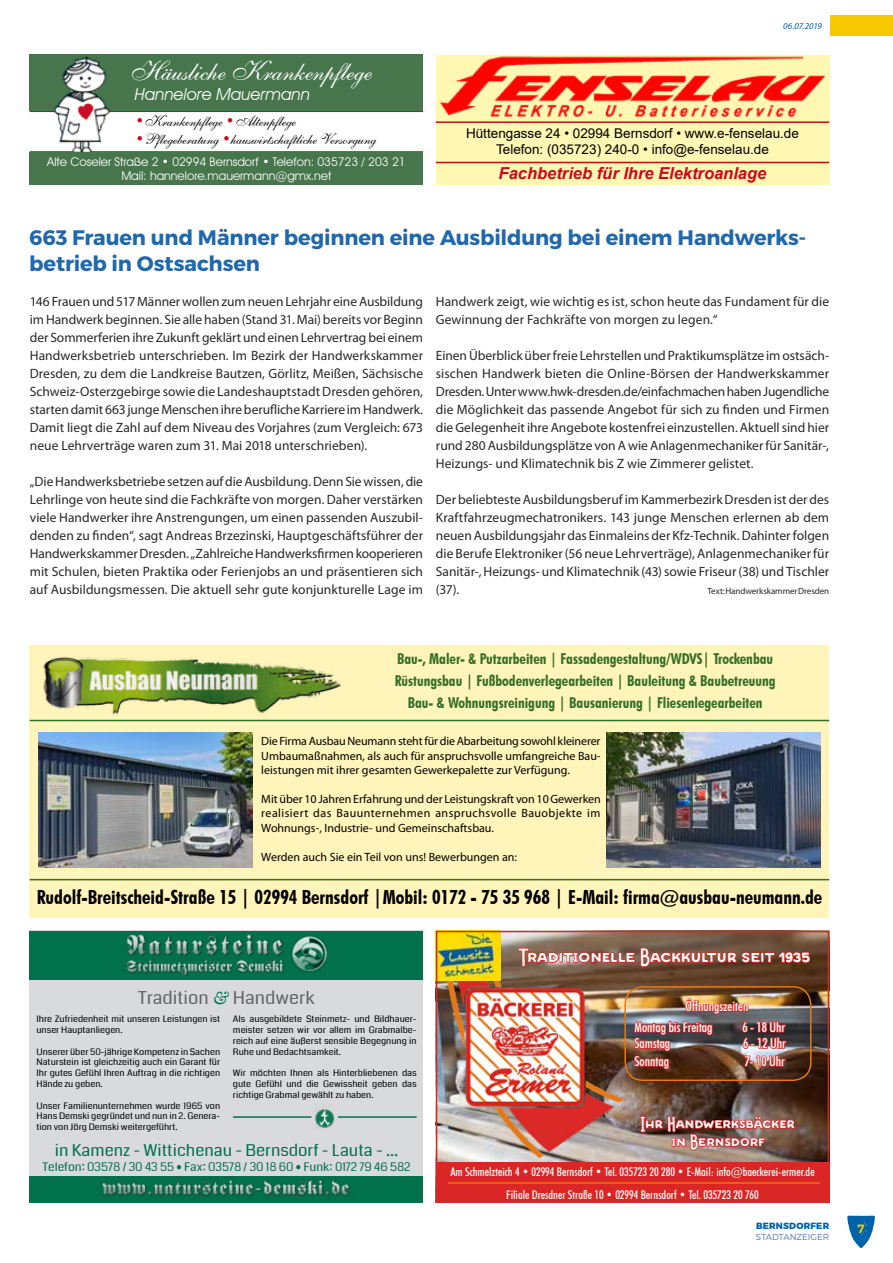
<style>
.page{position:relative;width:893px;height:1263px;background:#fff}
.page>*{position:absolute;margin:0;border:0;box-sizing:border-box;transform-origin:0 0}
.t1{font:27px "English 111 Vivace BT";color:#fff}
.t2{font:700 21px/25.2px "Montserrat";letter-spacing:-.01em;color:#2068ad}
.t3{font:700 condensed 19.5px "Futura BT";color:#000}
.t4{font:18px "Desiderata";color:#fff}
.t5{font:18px "Coda";color:#646567}
.t6{font:16.5px "Coda";color:#01724c}
.t7{font:italic 700 16.5px "Arial";color:#cd071e}
.t8{font:italic 16.5px "Avant Garde IT Cby BT";color:#fff}
.t9{font:700 condensed 15px/22.2px "Futura BT";color:#336f28;text-align:center}
.t10{font:15px "English 111 Vivace BT";color:#000}
.t11{font:15px/18px "Desiderata";color:#fff;text-align:center}
.t12{font:13.5px/18px "Myriad Pro";color:#282829;text-align:justify}
.t13{font:13.5px/16.2px "Arial";color:#000;text-align:center}
.t14{font:500 condensed 13.5px/20.4px "Futura BT";color:#fff}
.t15{font:12px/14.4px "Myriad Pro";color:#000;text-align:justify}
.t16{font:500 condensed 12px/23px "Futura BT";color:#fff;text-align:center}
.t17{font:12px/14.4px "Avant Garde IT Cby BT";color:#fff;text-align:center}
.t18{font:12px "Coda";color:#01724c}
.t19{font:600 12px "Montserrat";color:#f6cb00}
.t20{font:9px/10.8px "Coda";color:#000;text-align:justify}
.t21{font:9px "Myriad Pro";letter-spacing:-.01em;color:#282829}
.t22{font:800 9px "Montserrat";letter-spacing:.025em;color:#0062a9}
.t23{font:italic 9px "Myriad Pro";letter-spacing:-.015em;color:#0062a9}
.t24{font:300 8.7px "Montserrat";color:#527cb9}
.s1{color:#cd071e}
.s2{font-family:"Baskerville Becker";font-style:italic;color:#01724c}
</style>
<div class="page">
<svg style="left:847px;top:1215px;width:28px;height:33px"></svg>
<div style="left:830px;top:15px;width:63px;height:21px;background:#f6c900"></div>
<div style="left:30px;top:645px;width:799px;height:273px;background:#fff4b9"></div>
<img style="left:43px;top:656px;width:298px;height:59px">
<hr style="left:30px;top:720px;width:799px;height:1px;background:#336f28">
<hr style="left:30px;top:879px;width:799px;height:1px;background:#336f28">
<img style="left:39px;top:732px;width:214px;height:135px">
<img style="left:607px;top:732px;width:214px;height:135px">
<div style="left:436px;top:55px;width:393px;height:129px;background:#fff7b2"></div>
<img style="left:440px;top:56px;width:386px;height:61px">
<hr style="left:436px;top:121px;width:393px;height:2px;background:#cd071e">
<hr style="left:436px;top:162px;width:393px;height:1px;background:#cd071e">
<hr style="left:30px;top:111px;width:393px;height:1px;background:#cd071e">
<hr style="left:30px;top:151px;width:393px;height:2px;background:#cd071e">
<div style="left:30px;top:55px;width:393px;height:56px;background:#47764d"></div>
<div style="left:30px;top:152px;width:393px;height:32px;background:#47764d"></div>
<img style="left:48px;top:56px;width:63px;height:96px">
<div style="left:30px;top:931px;width:393px;height:272px;background:#d9dadb"></div>
<div style="left:30px;top:931px;width:393px;height:49px;background:#01724c"></div>
<div style="left:30px;top:1176px;width:393px;height:27px;background:#01724c"></div>
<img style="left:102px;top:1177px;width:248px;height:19px">
<img style="left:126px;top:934px;width:202px;height:43px">
<img style="left:315px;top:1109px;width:19px;height:20px">
<hr style="left:233px;top:1116px;width:78px;height:2px;background:#01724c">
<hr style="left:338px;top:1116px;width:79px;height:2px;background:#01724c">
<img style="left:439px;top:934px;width:387px;height:228px">
<img style="left:439px;top:936px;width:185px;height:222px">
<img style="left:439px;top:934px;width:62px;height:47px">
<div style="left:436px;top:1162px;width:393px;height:41px;background:#da2726"></div>
<hr style="left:448px;top:1182px;width:372px;height:2px;background:#e77815">
<div style="left:436px;top:931px;width:393px;height:272px;border:2px solid #da2726"></div>
<img style="left:517px;top:931px;width:294px;height:139px">
<div style="left:624px;top:986px;width:187px;height:95px;border:2px solid #e77815;border-radius:18px"></div>
<img style="left:621px;top:1089px;width:175px;height:73px">
<h1 class="t1" style="left:129px;top:54px;width:244px">Häusliche Krankenpflege</h1>
<p class="t8" style="left:135px;top:84px;width:177px">Hannelore Mauermann</p>
<p class="t10" style="left:135px;top:112px;width:162px"><span class="s1">•</span>Krankenpflege <span class="s1">•</span>Altenpflege</p>
<p class="t10" style="left:135px;top:130px;width:242px"><span class="s1">•</span>Pflegeberatung <span class="s1">•</span>hauswirtschaftliche Versorgung</p>
<p class="t17" style="left:47px;top:154px;width:360px">Alte Coseler Straße 2 • 02994 Bernsdorf • Telefon: 035723 / 203 21<br>Mail: hannelore.mauermann@gmx.net</p>
<p class="t23" style="left:783px;top:20px;width:40px">06.07.2019</p>
<p class="t13" style="left:466px;top:125px;width:334px">Hüttengasse 24 • 02994 Bernsdorf • www.e-fenselau.de<br>Telefon: (035723) 240-0 • info@e-fenselau.de</p>
<p class="t7" style="left:499px;top:162px;width:269px">Fachbetrieb für Ihre Elektroanlage</p>
<h2 class="t2" style="left:29px;top:226px;width:779px">663 Frauen und Männer beginnen eine Ausbildung bei einem Handwerks&shy;betrieb in Ostsachsen</h2>
<p class="t12" style="left:30px;top:292px;width:395px">146 Frauen und 517 Männer wollen zum neuen Lehrjahr eine Ausbildung im Handwerk beginnen. Sie alle haben (Stand 31. Mai) bereits vor Beginn der Sommerferien ihre Zukunft geklärt und einen Lehrvertrag bei einem Handwerksbetrieb unterschrieben. Im Bezirk der Handwerkskammer Dresden, zu dem die Landkreise Bautzen, Görlitz, Meißen, Sächsische Schweiz-Osterzgebirge sowie die Landeshauptstadt Dresden gehören, starten damit 663 junge Menschen ihre berufliche Karriere im Handwerk.<br>Damit liegt die Zahl auf dem Niveau des Vorjahres (zum Vergleich: 673 neue Lehrverträge waren zum 31. Mai 2018 unterschrieben).</p>
<p class="t12" style="left:30px;top:472px;width:395px">„Die Handwerksbetriebe setzen auf die Ausbildung. Denn Sie wissen, die Lehrlinge von heute sind die Fachkräfte von morgen. Daher verstärken viele Handwerker ihre Anstrengungen, um einen passenden Auszubil&shy;denden zu finden“, sagt Andreas Brzezinski, Hauptgeschäftsführer der Handwerkskammer Dresden. „Zahlreiche Handwerksfirmen kooperieren mit Schulen, bieten Praktika oder Ferienjobs an und präsentieren sich auf Ausbildungsmessen. Die aktuell sehr gute konjunkturelle Lage im</p>
<p class="t12" style="left:436px;top:292px;width:395px">Handwerk zeigt, wie wichtig es ist, schon heute das Fundament für die<br>Gewinnung der Fachkräfte von morgen zu legen.“</p>
<p class="t12" style="left:436px;top:346px;width:395px">Einen Überblick über freie Lehrstellen und Praktikumsplätze im ostsäch&shy;sischen Handwerk bieten die Online-Börsen der Handwerkskammer Dresden. Unter www.hwk-dresden.de/einfachmachen haben Jugendliche die Möglichkeit das passende Angebot für sich zu finden und Firmen die Gelegenheit ihre Angebote kostenfrei einzustellen. Aktuell sind hier rund 280 Ausbildungsplätze von A wie Anlagenmechaniker für Sanitär-, Heizungs- und Klimatechnik bis Z wie Zimmerer gelistet.</p>
<p class="t12" style="left:436px;top:490px;width:395px">Der beliebteste Ausbildungsberuf im Kammerbezirk Dresden ist der des Kraftfahrzeugmechatronikers. 143 junge Menschen erlernen ab dem neuen Ausbildungsjahr das Einmaleins der Kfz-Technik. Dahinter folgen die Berufe Elektroniker (56 neue Lehrverträge), Anlagenmechaniker für Sanitär-, Heizungs- und Klimatechnik (43) sowie Friseur (38) und Tischler (37).</p>
<p class="t21" style="left:707px;top:585px;width:123px">Text: Handwerkskammer Dresden</p>
<p class="t9" style="left:395px;top:647px;width:382px">Bau-, Maler- &amp; Putzarbeiten | Fassadengestaltung/WDVS| Trockenbau<br>Rüstungsbau | Fußbodenverlegearbeiten | Bauleitung &amp; Baubetreuung<br>Bau- &amp; Wohnungsreinigung | Bausanierung | Fliesenlegearbeiten</p>
<p class="t15" style="left:261px;top:734px;width:341px">Die Firma Ausbau Neumann steht für die Abarbeitung sowohl kleinerer Umbaumaßnahmen, als auch für anspruchsvolle umfangreiche Bau&shy;leistungen mit ihrer gesamten Gewerkepalette zur Verfügung.</p>
<p class="t15" style="left:261px;top:792px;width:341px">Mit über 10 Jahren Erfahrung und der Leistungskraft von 10 Gewerken realisiert das Bauunternehmen anspruchsvolle Bauobjekte im Wohnungs-, Industrie- und Gemeinschaftsbau.</p>
<p class="t15" style="left:261px;top:849px;width:257px">Werden auch Sie ein Teil von uns! Bewerbungen an:</p>
<h3 class="t3" style="left:37px;top:885px;width:787px">Rudolf-Breitscheid-Straße 15 | 02994 Bernsdorf |Mobil: 0172 - 75 35 968 | E-Mail: firma@ausbau-neumann.de</h3>
<h3 class="t5" style="left:138px;top:986px;width:178px">Tradition <span class="s2">&amp;</span> Handwerk</h3>
<p class="t20" style="left:36px;top:1014px;width:185px">Ihre Zufriedenheit mit unseren Leistungen ist unser Hauptanliegen.</p>
<p class="t20" style="left:36px;top:1046px;width:185px">Unserer über 50-jährige Kompetenz in Sachen Naturstein ist gleichzeitig auch ein Garant für Ihr gutes Gefühl Ihren Auftrag in die richtigen Hände zu geben.</p>
<p class="t20" style="left:36px;top:1100px;width:185px">Unser Familienunternehmen wurde 1965 von Hans Demski gegründet und nun in 2. Genera&shy;tion von Jörg Demski weitergeführt.</p>
<p class="t20" style="left:233px;top:1014px;width:185px">Als ausgebildete Steinmetz- und Bildhauer&shy;meister setzen wir vor allem im Grabmalbe&shy;reich auf eine äußerst sensible Begegnung in Ruhe und Bedachtsamkeit.</p>
<p class="t20" style="left:233px;top:1068px;width:185px">Wir möchten Ihnen als Hinterbliebenen das gute Gefühl und die Gewissheit geben das richtige Grabmal gewählt zu haben.</p>
<p class="t6" style="left:55px;top:1138px;width:345px">in Kamenz - Wittichenau - Bernsdorf - Lauta - ...</p>
<p class="t18" style="left:43px;top:1159px;width:370px">Telefon: 03578 / 30 43 55 • Fax: 03578 / 30 18 60 • Funk: 0172 79 46 582</p>
<h3 class="t4" style="left:519px;top:944px;width:293px">Traditionelle Backkultur seit 1935</h3>
<p class="t14" style="left:634px;top:996px;width:115px;text-indent:51px">Öffnungszeiten<br>Montag bis Freitag</p>
<p class="t14" style="left:742px;top:1017px;width:44px">6 - 18 Uhr</p>
<p class="t14" style="left:634px;top:1033px;width:37px">Samstag</p>
<p class="t14" style="left:743px;top:1033px;width:44px">6 - 12 Uhr</p>
<p class="t14" style="left:634px;top:1051px;width:36px">Sonntag</p>
<p class="t14" style="left:745px;top:1051px;width:42px">7- 10 Uhr</p>
<p class="t11" style="left:641px;top:1115px;width:156px">Ihr Handwerksbäcker in Bernsdorf</p>
<p class="t16" style="left:450px;top:1160px;width:366px">Am Schmelzteich 4 • 02994 Bernsdorf • Tel. 035723 20 280 • E-Mail: info@baeckerei-ermer.de<br>Filiale Dresdner Straße 10 • 02994 Bernsdorf • Tel. 035723 20 760</p>
<p class="t22" style="left:756px;top:1220px;width:75px">BERNSDORFER</p>
<p class="t24" style="left:756px;top:1231px;width:75px">STADTANZEIGER</p>
<p class="t19" style="left:858px;top:1221px;width:9px">7</p>
</div>
